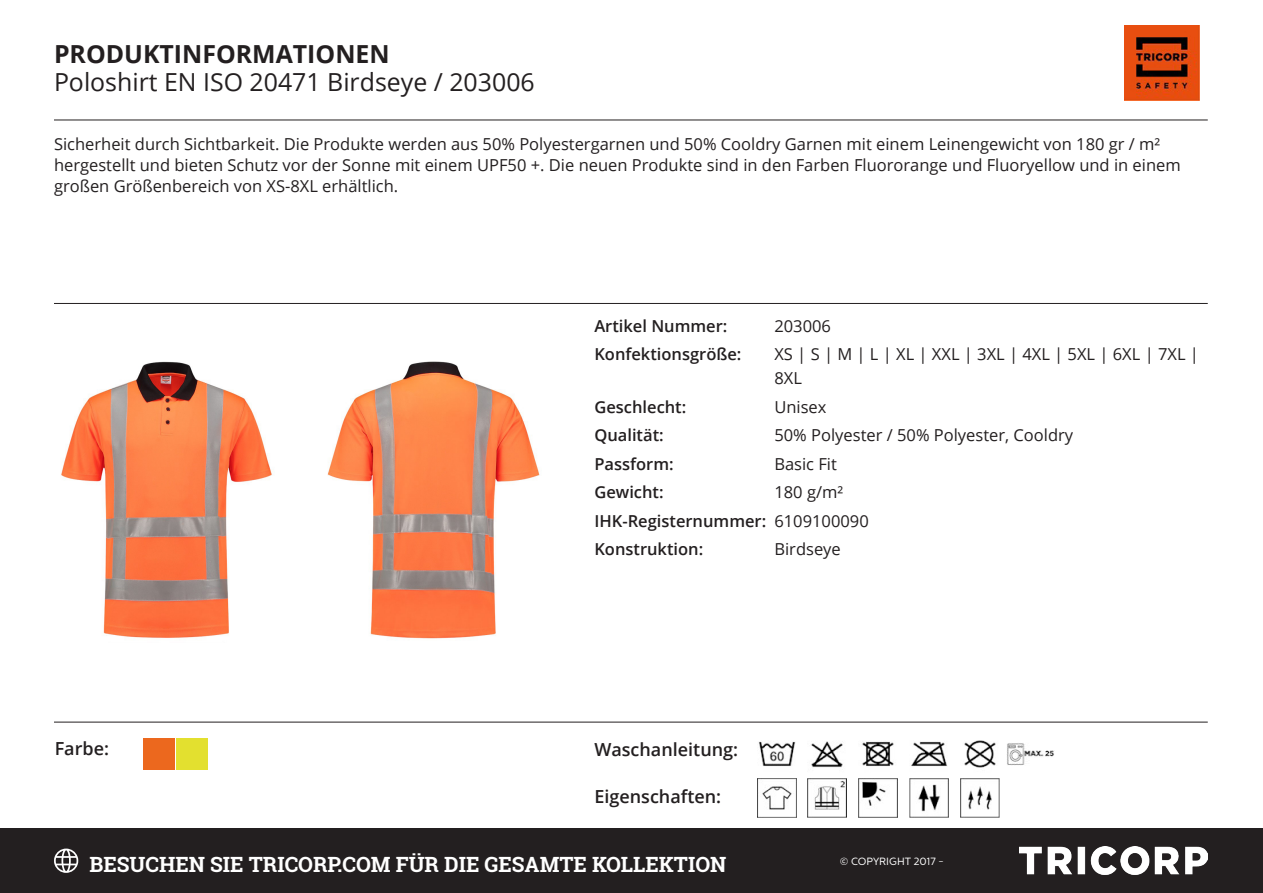
<style>
.page{position:relative;width:1263px;height:893px;background:#fff}
.page>*{position:absolute;margin:0;border:0;box-sizing:border-box;transform-origin:0 0}
.t1{font:24.9px "Open Sans";color:#231f20}
.t2{font:700 24.9px "Open Sans";color:#231f20}
.t3{font:700 21px "Roboto Slab";color:#fff}
.t4{font:600 18px "Open Sans";color:#231f20}
.Kenmerken{font:16.5px/21px "Open Sans";color:#231f20}
.Kenmerk{font:600 16.5px "Open Sans";color:#231f20}
.Kenmerk-2{font:16.5px/24px "Open Sans";color:#231f20}
.t5{font:10.5px "Centrale Sans";color:#fff}
.s1{font-weight:400}
</style>
<div class="page">
<img style="left:1124px;top:26px;width:75px;height:74px">
<img style="left:61px;top:361px;width:211px;height:277px">
<img style="left:327px;top:361px;width:213px;height:278px">
<img style="left:862px;top:741px;width:32px;height:25px">
<img style="left:758px;top:741px;width:38px;height:25px">
<img style="left:1007px;top:743px;width:47px;height:22px">
<img style="left:811px;top:741px;width:32px;height:27px">
<img style="left:964px;top:740px;width:32px;height:28px">
<img style="left:911px;top:741px;width:37px;height:25px">
<img style="left:859px;top:778px;width:39px;height:39px">
<img style="left:757px;top:778px;width:39px;height:39px">
<img style="left:808px;top:778px;width:39px;height:39px">
<img style="left:960px;top:778px;width:39px;height:39px">
<img style="left:909px;top:778px;width:39px;height:39px">
<img style="left:143px;top:738px;width:31px;height:31px">
<img style="left:176px;top:738px;width:31px;height:31px">
<hr style="left:54px;top:120px;width:1154px;height:1px;background:#231f20">
<hr style="left:54px;top:303px;width:1154px;height:1px;background:#231f20">
<hr style="left:54px;top:722px;width:1154px;height:1px;background:#231f20">
<div style="left:0;top:828px;width:1263px;height:65px;background:#231f20"></div>
<svg style="left:54px;top:849px;width:24px;height:24px"></svg>
<img style="left:1020px;top:847px;width:188px;height:28px">
<p class="t2" style="left:54px;top:36px;width:337px">PRODUKTINFORMATIONEN</p>
<p class="t1" style="left:54px;top:65px;width:482px">Poloshirt EN ISO 20471 Birdseye / 203006</p>
<p class="Kenmerken" style="left:54px;top:133px;width:1128px">Sicherheit durch Sichtbarkeit. Die Produkte werden aus 50% Polyestergarnen und 50% Cooldry Garnen mit einem Leinengewicht von 180 gr / m² hergestellt und bieten Schutz vor der Sonne mit einem UPF50 +. Die neuen Produkte sind in den Farben Fluororange und Fluoryellow und in einem großen Größenbereich von XS-8XL erhältlich.</p>
<p class="t4" style="left:55px;top:736px;width:56px">Farbe:</p>
<p class="Kenmerk" style="left:594px;top:314px;width:135px">Artikel Nummer:</p>
<p class="Kenmerk-2" style="left:774px;top:313px;width:58px">203006</p>
<p class="Kenmerk" style="left:594px;top:343px;width:149px">Konfektionsgröße:</p>
<p class="Kenmerk-2" style="left:774px;top:342px;width:426px">XS | S | M | L | XL | XXL | 3XL | 4XL | 5XL | 6XL | 7XL |<br>8XL</p>
<p class="Kenmerk" style="left:594px;top:395px;width:93px">Geschlecht:</p>
<p class="Kenmerk-2" style="left:774px;top:394px;width:54px">Unisex</p>
<p class="Kenmerk" style="left:594px;top:424px;width:71px">Qualität:</p>
<p class="Kenmerk-2" style="left:774px;top:423px;width:300px">50% Polyester / 50% Polyester, Cooldry</p>
<p class="Kenmerk" style="left:594px;top:452px;width:81px">Passform:</p>
<p class="Kenmerk-2" style="left:774px;top:451px;width:64px">Basic Fit</p>
<p class="Kenmerk" style="left:594px;top:481px;width:71px">Gewicht:</p>
<p class="Kenmerk-2" style="left:774px;top:480px;width:70px">180 g/m²</p>
<p class="Kenmerk" style="left:594px;top:509px;width:276px">IHK-Registernummer: <span class="s1">6109100090</span></p>
<p class="Kenmerk" style="left:594px;top:538px;width:110px">Konstruktion:</p>
<p class="Kenmerk-2" style="left:774px;top:537px;width:68px">Birdseye</p>
<p class="t4" style="left:594px;top:737px;width:145px">Waschanleitung:</p>
<p class="t4" style="left:594px;top:784px;width:128px">Eigenschaften:</p>
<p class="t3" style="left:90px;top:850px;width:638px">BESUCHEN SIE TRICORP.COM FÜR DIE GESAMTE KOLLEKTION</p>
<p class="t5" style="left:840px;top:855px;width:106px">© COPYRIGHT 2017 -</p>
</div>
